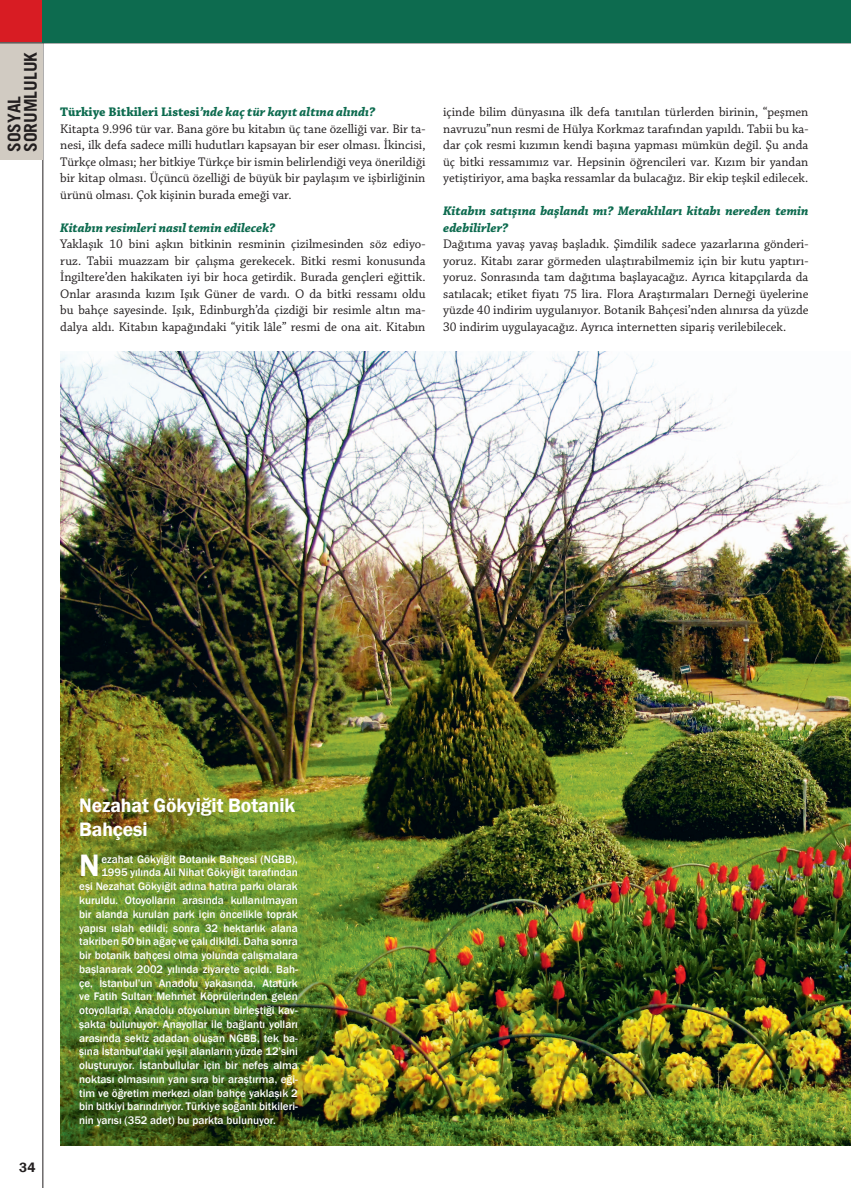
<style>
.page{position:relative;width:851px;height:1188px;background:#fff}
.page>*{position:absolute;margin:0;border:0;box-sizing:border-box;transform-origin:0 0}
.Anayazi{font:600 31.88px "Franklin Gothic";color:#fff}
.t1{font:600 20px/24px "Franklin Gothic";letter-spacing:-.005em;color:#fff}
.t2{font:700 20px "Trade Gothic";letter-spacing:.06em;color:#231f20}
.t3{font:700 17.5px "Trade Gothic";color:#231f20}
.t4{font:600 13.75px "Franklin Gothic";color:#231f20}
.HABER_ANA_YAZI_emre{font:13.12px/16.5px "Chaparral Pro";color:#231f20;text-align:justify}
.HABER_SORU-CEVAP_emr{font:italic 700 13.12px/16.5px "Chaparral Pro";color:#0d6b4f}
.Anayazi-2{font:500 11.25px "Franklin Gothic";color:#fff}
.s1{font-style:normal}
</style>
<div class="page">
<hr style="left:43px;top:0;width:1px;height:1187px;background:#231f20">
<div style="left:0;top:0;width:43px;height:43px;background:#d81c23"></div>
<div style="left:0;top:43px;width:43px;height:116px;background:#d1cbc2"></div>
<hr style="left:0;top:43px;width:850px;height:1px;background:#231f20">
<div style="left:43px;top:0;width:807px;height:43px;background:#0d6b4f"></div>
<img style="left:60px;top:351px;width:790px;height:793px">
<p class="t3" style="left:20px;top:152px;width:102px;rotate:-90deg">SORUMLULUK</p>
<p class="t2" style="left:9px;top:149px;width:95px;rotate:-90deg">HABERLER</p>
<p class="t3" style="left:4px;top:152px;width:58px;rotate:-90deg">SOSYAL</p>
<p class="HABER_SORU-CEVAP_emr" style="left:60px;top:104px;width:316px"><span class="s1">Türkiye Bitkileri Listesi</span>’nde kaç tür kayıt altına alındı?</p>
<p class="HABER_ANA_YAZI_emre" style="left:60px;top:121px;width:366px">Kitapta 9.996 tür var. Bana göre bu kitabın üç tane özelliği var. Bir ta&shy;nesi, ilk defa sadece milli hudutları kapsayan bir eser olması. İkincisi, Türkçe olması; her bitkiye Türkçe bir ismin belirlendiği veya önerildiği bir kitap olması. Üçüncü özelliği de büyük bir paylaşım ve işbirliğinin ürünü olması. Çok kişinin burada emeği var.</p>
<p class="HABER_SORU-CEVAP_emr" style="left:60px;top:220px;width:216px">Kitabın resimleri nasıl temin edilecek?</p>
<p class="HABER_ANA_YAZI_emre" style="left:60px;top:236px;width:366px">Yaklaşık 10 bini aşkın bitkinin resminin çizilmesinden söz ediyo&shy;ruz. Tabii muazzam bir çalışma gerekecek. Bitki resmi konusunda İngiltere’den hakikaten iyi bir hoca getirdik. Burada gençleri eğittik.<br>Onlar arasında kızım Işık Güner de vardı. O da bitki ressamı oldu bu bahçe sayesinde. Işık, Edinburgh’da çizdiği bir resimle altın ma&shy;dalya aldı. Kitabın kapağındaki “yitik lâle” resmi de ona ait. Kitabın</p>
<p class="HABER_ANA_YAZI_emre" style="left:443px;top:104px;width:367px">içinde bilim dünyasına ilk defa tanıtılan türlerden birinin, “peşmen navruzu”nun resmi de Hülya Korkmaz tarafından yapıldı. Tabii bu ka&shy;dar çok resmi kızımın kendi başına yapması mümkün değil. Şu anda üç bitki ressamımız var. Hepsinin öğrencileri var. Kızım bir yandan yetiştiriyor, ama başka ressamlar da bulacağız. Bir ekip teşkil edilecek.</p>
<p class="HABER_SORU-CEVAP_emr" style="left:443px;top:203px;width:366px">Kitabın satışına başlandı mı? Meraklıları kitabı nereden temin edebilirler?</p>
<p class="HABER_ANA_YAZI_emre" style="left:443px;top:236px;width:366px">Dağıtıma yavaş yavaş başladık. Şimdilik sadece yazarlarına gönderi&shy;yoruz. Kitabı zarar görmeden ulaştırabilmemiz için bir kutu yaptırı&shy;yoruz. Sonrasında tam dağıtıma başlayacağız. Ayrıca kitapçılarda da satılacak; etiket fiyatı 75 lira. Flora Araştırmaları Derneği üyelerine yüzde 40 indirim uygulanıyor. Botanik Bahçesi’nden alınırsa da yüzde 30 indirim uygulayacağız. Ayrıca internetten sipariş verilebilecek.</p>
<p class="t4" style="left:19px;top:1158px;width:18px">34</p>
<p class="t1" style="left:79px;top:793px;width:217px">Nezahat Gökyiğit Botanik<br>Bahçesi</p>
<p class="Anayazi" style="left:79px;top:845px;width:22px">N</p>
<p class="Anayazi-2" style="left:101px;top:851px;width:198px">ezahat Gökyiğit Botanik Bahçesi (NGBB),</p>
<p class="Anayazi-2" style="left:101px;top:865px;width:198px">1995 yılında Ali Nihat Gökyiğit tarafından</p>
<p class="Anayazi-2" style="left:79px;top:879px;width:220px">eşi Nezahat Gökyiğit adına hatıra parkı olarak</p>
<p class="Anayazi-2" style="left:79px;top:893px;width:220px">kuruldu. Otoyolların arasında kullanılmayan</p>
<p class="Anayazi-2" style="left:79px;top:906px;width:220px">bir alanda kurulan park için öncelikle toprak</p>
<p class="Anayazi-2" style="left:79px;top:920px;width:220px">yapısı ıslah edildi; sonra 32 hektarlık alana</p>
<p class="Anayazi-2" style="left:79px;top:934px;width:220px">takriben 50 bin ağaç ve çalı dikildi. Daha sonra</p>
<p class="Anayazi-2" style="left:79px;top:948px;width:220px">bir botanik bahçesi olma yolunda çalışmalara</p>
<p class="Anayazi-2" style="left:79px;top:961px;width:220px">başlanarak 2002 yılında ziyarete açıldı. Bah-</p>
<p class="Anayazi-2" style="left:79px;top:975px;width:220px">çe, İstanbul’un Anadolu yakasında, Atatürk</p>
<p class="Anayazi-2" style="left:79px;top:989px;width:220px">ve Fatih Sultan Mehmet Köprülerinden gelen</p>
<p class="Anayazi-2" style="left:79px;top:1003px;width:220px">otoyollarla, Anadolu otoyolunun birleştiği kav-</p>
<p class="Anayazi-2" style="left:79px;top:1016px;width:220px">şakta bulunuyor. Anayollar ile bağlantı yolları</p>
<p class="Anayazi-2" style="left:79px;top:1030px;width:220px">arasında sekiz adadan oluşan NGBB, tek ba-</p>
<p class="Anayazi-2" style="left:79px;top:1044px;width:220px">şına İstanbul’daki yeşil alanların yüzde 12’sini</p>
<p class="Anayazi-2" style="left:79px;top:1058px;width:220px">oluşturuyor. İstanbullular için bir nefes alma</p>
<p class="Anayazi-2" style="left:79px;top:1071px;width:220px">noktası olmasının yanı sıra bir araştırma, eği-</p>
<p class="Anayazi-2" style="left:79px;top:1085px;width:220px">tim ve öğretim merkezi olan bahçe yaklaşık 2</p>
<p class="Anayazi-2" style="left:79px;top:1099px;width:220px">bin bitkiyi barındırıyor. Türkiye soğanlı bitkileri-</p>
<p class="Anayazi-2" style="left:79px;top:1113px;width:198px">nin yarısı (352 adet) bu parkta bulunuyor.</p>
</div>
